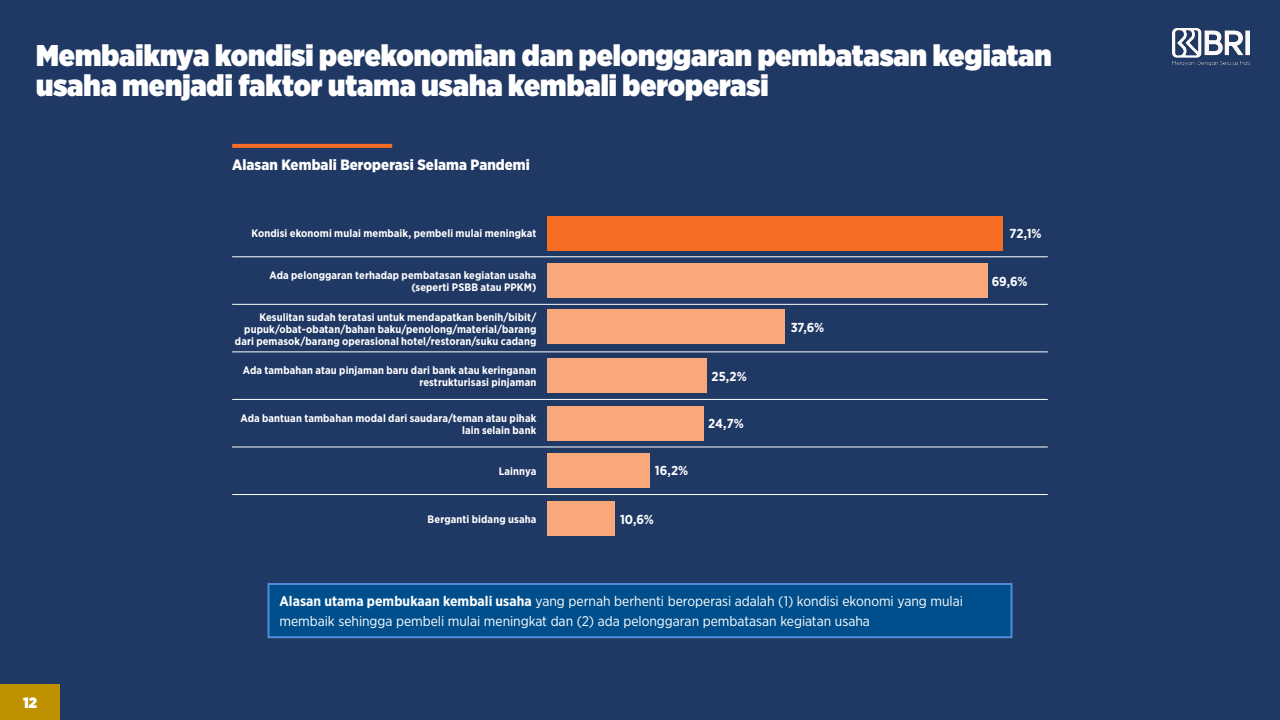
<style>
.page{position:relative;width:1280px;height:720px;background:#203864}
.page>*{position:absolute;margin:0;border:0;box-sizing:border-box;transform-origin:0 0}
.t1{font:900 30px/30px "Gotham Narrow";color:#fff}
.t2{font:900 15px "Gotham Narrow";letter-spacing:.005em;color:#fff}
.t3{font:900 15px "Gotham Narrow";color:#fff}
.t4{font:14px/20px "Gotham Narrow";letter-spacing:-.005em;color:#fff}
.t5{font:700 13px "Gotham Narrow";color:#fff}
.t6{font:700 10.8px/12px "Gotham Narrow";letter-spacing:.01em;color:#fff;text-align:right}
.s1{font-weight:700}
</style>
<div class="page">
<div style="left:0;top:684px;width:60px;height:36px;background:#bf9000"></div>
<img style="left:1172px;top:28px;width:77px;height:38px">
<div style="left:269px;top:584px;width:742px;height:53px;background:#004f8c"></div>
<div style="left:268px;top:583px;width:744px;height:55px;border:2px solid #528bda"></div>
<svg style="left:232px;top:144px;width:160px;height:4px"></svg>
<div style="left:547px;top:501px;width:68px;height:34px;background:#f9a87b"></div>
<div style="left:547px;top:454px;width:103px;height:34px;background:#f9a87b"></div>
<div style="left:547px;top:406px;width:157px;height:34px;background:#f9a87b"></div>
<div style="left:547px;top:359px;width:160px;height:34px;background:#f9a87b"></div>
<div style="left:547px;top:310px;width:238px;height:34px;background:#f9a87b"></div>
<div style="left:547px;top:263px;width:440px;height:35px;background:#f9a87b"></div>
<div style="left:547px;top:216px;width:456px;height:34px;background:#f56e23"></div>
<hr style="left:233px;top:494px;width:815px;height:1px;background:#fff">
<hr style="left:233px;top:447px;width:815px;height:1px;background:#fff">
<hr style="left:233px;top:399px;width:815px;height:1px;background:#fff">
<hr style="left:233px;top:352px;width:815px;height:1px;background:#fff">
<hr style="left:233px;top:304px;width:815px;height:1px;background:#fff">
<hr style="left:233px;top:257px;width:815px;height:1px;background:#fff">
<p class="t1" style="left:36px;top:40px;width:1017px">Membaiknya kondisi perekonomian dan pelonggaran pembatasan kegiatan usaha menjadi faktor utama usaha kembali beroperasi</p>
<p class="t2" style="left:232px;top:155px;width:299px">Alasan Kembali Beroperasi Selama Pandemi</p>
<p class="t6" style="left:252px;top:227px;width:286px">Kondisi ekonomi mulai membaik, pembeli mulai meningkat</p>
<p class="t5" style="left:1009px;top:225px;width:34px">72,1%</p>
<p class="t5" style="left:992px;top:273px;width:37px">69,6%</p>
<p class="t5" style="left:791px;top:319px;width:35px">37,6%</p>
<p class="t5" style="left:712px;top:368px;width:37px">25,2%</p>
<p class="t5" style="left:708px;top:415px;width:37px">24,7%</p>
<p class="t5" style="left:655px;top:462px;width:35px">16,2%</p>
<p class="t5" style="left:620px;top:511px;width:35px">10,6%</p>
<p class="t6" style="left:270px;top:269px;width:268px">Ada pelonggaran terhadap pembatasan kegiatan usaha (seperti PSBB atau PPKM)</p>
<p class="t6" style="left:235px;top:311px;width:303px">Kesulitan sudah teratasi untuk mendapatkan benih/bibit/ pupuk/obat-obatan/bahan baku/penolong/material/barang dari pemasok/barang operasional hotel/restoran/suku cadang</p>
<p class="t6" style="left:243px;top:364px;width:295px">Ada tambahan atau pinjaman baru dari bank atau keringanan restrukturisasi pinjaman</p>
<p class="t6" style="left:241px;top:412px;width:297px">Ada bantuan tambahan modal dari saudara/teman atau pihak lain selain bank</p>
<p class="t6" style="left:499px;top:465px;width:39px">Lainnya</p>
<p class="t6" style="left:428px;top:513px;width:110px">Berganti bidang usaha</p>
<h2 class="t3" style="left:23px;top:693px;width:15px">12</h2>
<p class="t4" style="left:280px;top:591px;width:685px"><span class="s1">Alasan utama pembukaan kembali usaha</span> yang pernah berhenti beroperasi adalah (1) kondisi ekonomi yang mulai membaik sehingga pembeli mulai meningkat dan (2) ada pelonggaran pembatasan kegiatan usaha</p>
</div>
